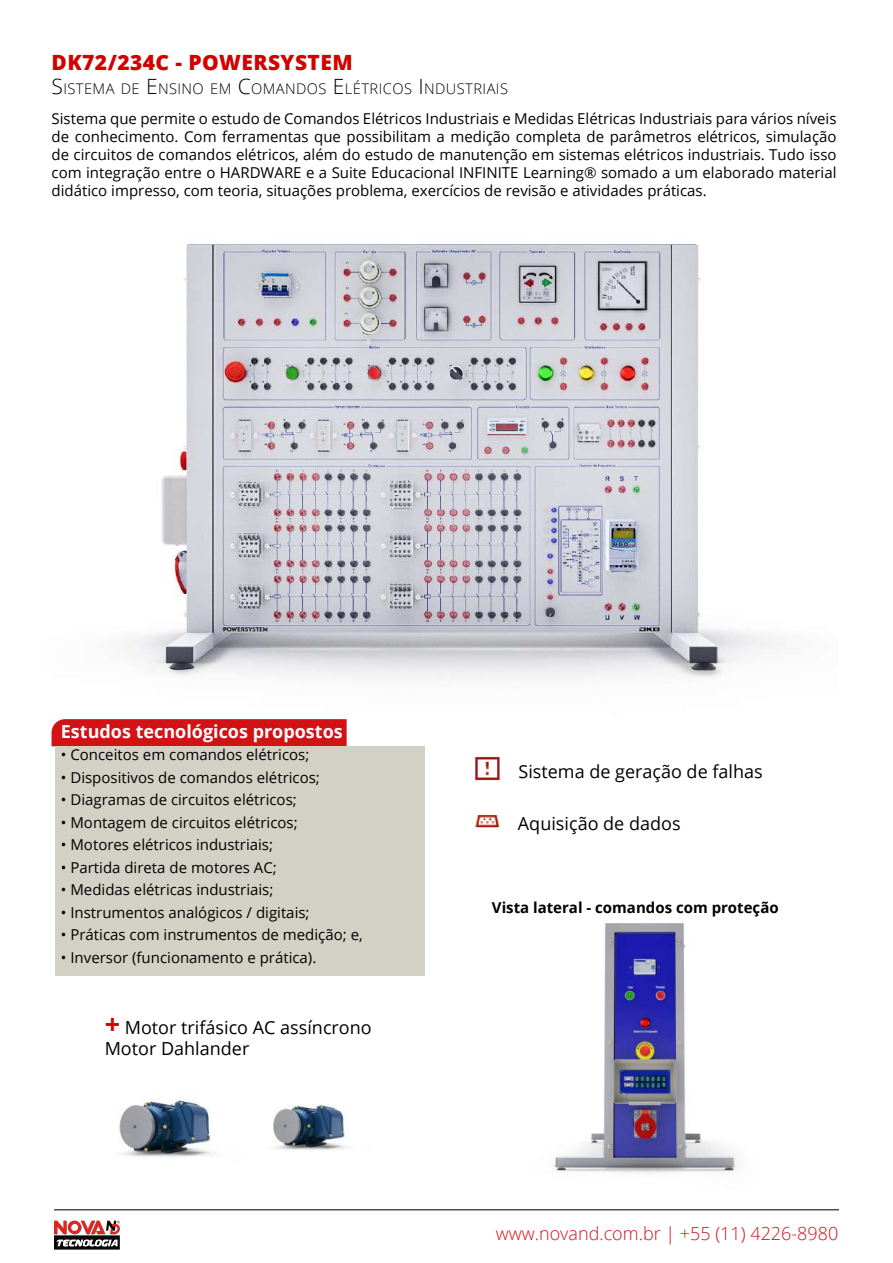
<style>
.page{position:relative;width:893px;height:1263px;background:#fff}
.page>*{position:absolute;margin:0;border:0;box-sizing:border-box;transform-origin:0 0}
.t1{font:800 21px "Open Sans";letter-spacing:.02em;color:#d30000}
.t2{font:18px/21.6px "Open Sans";color:#000}
.t3{font:300 18px "Open Sans";color:#d31216}
.t4{font:700 18px "Open Sans";color:#fff}
.t5{font:15px/18px "Open Sans";color:#000;text-align:justify}
.t6{font:700 15px "Open Sans";color:#000}
.t7{font:300 14.7px "Open Sans";letter-spacing:.03em;color:#000}
.s1{font-size:21px}
.s2{font-weight:700;font-size:27px;color:#d30000}
</style>
<div class="page">
<svg style="left:54px;top:1220px;width:66px;height:29px"></svg>
<hr style="left:54px;top:1209px;width:785px;height:1px;background:#50514d">
<img style="left:554px;top:923px;width:183px;height:250px">
<img style="left:126px;top:244px;width:659px;height:434px">
<div style="left:52px;top:719px;width:295px;height:27px;background:#d31216"></div>
<div style="left:55px;top:746px;width:370px;height:230px;background:#d3d1c6"></div>
<img style="left:119px;top:1097px;width:93px;height:60px">
<img style="left:273px;top:1104px;width:74px;height:47px">
<img style="left:475px;top:756px;width:25px;height:72px">
<h1 class="t1" style="left:52px;top:46px;width:303px">DK72/234C - POWERSYSTEM</h1>
<p class="t7" style="left:52px;top:79px;width:456px"><span class="s1">S</span>ISTEMA DE <span class="s1">E</span> NSINO EM <span class="s1">C</span>OMANDOS <span class="s1">E</span> LÉTRICOS <span class="s1">I</span> NDUSTRIAIS</p>
<p class="t5" style="left:52px;top:109px;width:786px">Sistema que permite o estudo de Comandos Elétricos Industriais e Medidas Elétricas Industriais para vários níveis de conhecimento. Com ferramentas que possibilitam a medição completa de parâmetros elétricos, simulação de circuitos de comandos elétricos, além do estudo de manutenção em sistemas elétricos industriais. Tudo isso com integração entre o HARDWARE e a Suite Educacional INFINITE Learning® somado a um elaborado material didático impresso, com teoria, situações problema, exercícios de revisão e atividades práticas.</p>
<p class="t4" style="left:61px;top:718px;width:283px">Estudos tecnológicos propostos</p>
<p class="t5" style="left:61px;top:745px;width:250px">• Conceitos em comandos elétricos;</p>
<p class="t5" style="left:61px;top:768px;width:261px">• Dispositivos de comandos elétricos;</p>
<p class="t5" style="left:61px;top:790px;width:237px">• Diagramas de circuitos elétricos;</p>
<p class="t5" style="left:61px;top:813px;width:238px">• Montagem de circuitos elétricos;</p>
<p class="t5" style="left:61px;top:835px;width:214px">• Motores elétricos industriais;</p>
<p class="t5" style="left:61px;top:858px;width:218px">• Partida direta de motores AC;</p>
<p class="t5" style="left:61px;top:880px;width:214px">• Medidas elétricas industriais;</p>
<p class="t5" style="left:61px;top:903px;width:250px">• Instrumentos analógicos / digitais;</p>
<p class="t5" style="left:61px;top:925px;width:303px">• Práticas com instrumentos de medição; e,</p>
<p class="t5" style="left:61px;top:948px;width:257px">• Inversor (funcionamento e prática).</p>
<p class="t2" style="left:105px;top:1016px;width:269px"><span class="s2">+</span> Motor trifásico AC assíncrono<br>Motor Dahlander</p>
<p class="t2" style="left:518px;top:761px;width:246px">Sistema de geração de falhas</p>
<p class="t2" style="left:518px;top:812px;width:164px">Aquisição de dados</p>
<p class="t6" style="left:492px;top:896px;width:288px">Vista lateral - comandos com proteção</p>
<p class="t3" style="left:496px;top:1221px;width:344px">www.novand.com.br | +55 (11) 4226-8980</p>
</div>
